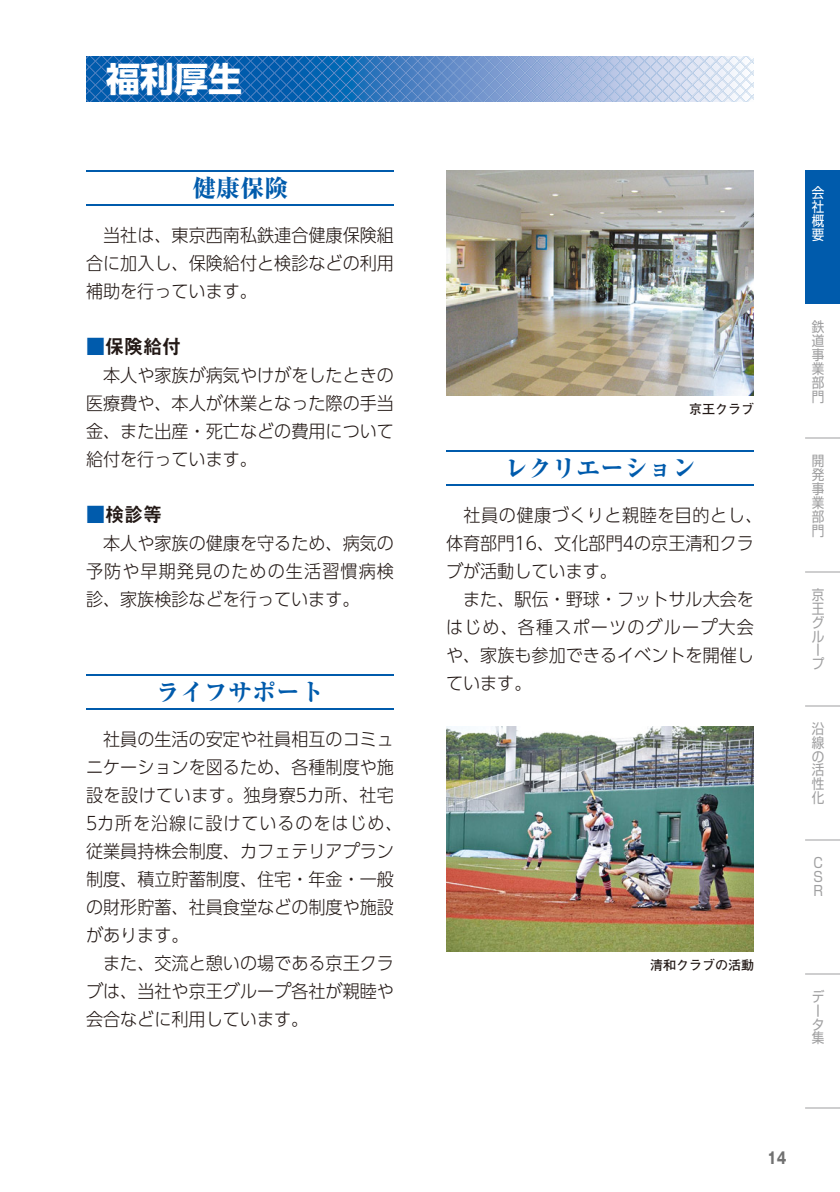
<style>
.page{position:relative;width:840px;height:1192px;background:#fff}
.page>*{position:absolute;margin:0;border:0;box-sizing:border-box;transform-origin:0 0}
.t1{font:700 34px "UD Shin Go Pr 6 N";color:#fff}
.t2{font:800 24px "Ryumin Pr 6 N";color:#005bac}
.t3{font:20px "Midashi Go Pr 6 N MB31";color:#231916;scale:.95 1}
.t4{font:300 18px/28px "UD Shin Go Pr 6 N";color:#231916;text-align:justify;scale:.95 1}
.t5{font:700 16px "Gothic MB101 Pr 6 N";color:#717171;scale:.8 1}
.t6{font:14px/13.8px "Shin Go Pr 6 Regular 90 pv RKSJ V";color:#9f9fa0;text-align:justify;scale:.9 1}
.t7{font:14px/14px "Shin Go Pr 6 Regular 90 pv RKSJ V";color:#fff;text-align:justify;scale:.9 1}
.t8{font:700 13px "Futo Go B101 Pr 6 N";color:#231916}
.s1{color:#005bac}
</style>
<div class="page">
<img style="left:380px;top:56px;width:4px;height:46px">
<img style="left:384px;top:56px;width:12px;height:46px">
<img style="left:396px;top:56px;width:12px;height:46px">
<img style="left:408px;top:56px;width:12px;height:46px">
<img style="left:420px;top:56px;width:12px;height:46px">
<img style="left:432px;top:56px;width:12px;height:46px">
<img style="left:444px;top:56px;width:12px;height:46px">
<img style="left:456px;top:56px;width:12px;height:46px">
<img style="left:468px;top:56px;width:12px;height:46px">
<img style="left:480px;top:56px;width:12px;height:46px">
<img style="left:492px;top:56px;width:11px;height:46px">
<img style="left:503px;top:56px;width:12px;height:46px">
<img style="left:515px;top:56px;width:12px;height:46px">
<img style="left:527px;top:56px;width:12px;height:46px">
<img style="left:539px;top:56px;width:12px;height:46px">
<img style="left:551px;top:56px;width:12px;height:46px">
<img style="left:563px;top:56px;width:12px;height:46px">
<img style="left:575px;top:56px;width:12px;height:46px">
<img style="left:587px;top:56px;width:12px;height:46px">
<img style="left:599px;top:56px;width:12px;height:46px">
<img style="left:611px;top:56px;width:12px;height:46px">
<img style="left:623px;top:56px;width:12px;height:46px">
<img style="left:635px;top:56px;width:12px;height:46px">
<img style="left:647px;top:56px;width:12px;height:46px">
<img style="left:659px;top:56px;width:12px;height:46px">
<img style="left:671px;top:56px;width:12px;height:46px">
<img style="left:683px;top:56px;width:11px;height:46px">
<img style="left:706px;top:56px;width:12px;height:2px">
<img style="left:718px;top:56px;width:12px;height:2px">
<img style="left:730px;top:56px;width:20px;height:2px">
<img style="left:694px;top:58px;width:60px;height:44px">
<img style="left:368px;top:56px;width:12px;height:46px">
<img style="left:356px;top:56px;width:12px;height:46px">
<img style="left:344px;top:56px;width:12px;height:46px">
<img style="left:332px;top:56px;width:12px;height:46px">
<img style="left:320px;top:56px;width:12px;height:46px">
<img style="left:308px;top:56px;width:12px;height:46px">
<img style="left:296px;top:56px;width:12px;height:46px">
<img style="left:284px;top:56px;width:12px;height:46px">
<img style="left:272px;top:56px;width:12px;height:46px">
<img style="left:260px;top:56px;width:12px;height:46px">
<img style="left:248px;top:56px;width:12px;height:46px">
<img style="left:236px;top:56px;width:12px;height:46px">
<img style="left:224px;top:56px;width:12px;height:46px">
<img style="left:213px;top:56px;width:11px;height:46px">
<img style="left:201px;top:56px;width:12px;height:46px">
<img style="left:189px;top:56px;width:12px;height:46px">
<img style="left:177px;top:56px;width:12px;height:46px">
<img style="left:165px;top:56px;width:12px;height:46px">
<img style="left:153px;top:56px;width:12px;height:46px">
<img style="left:86px;top:56px;width:67px;height:46px">
<img style="left:86px;top:56px;width:55px;height:39px">
<img style="left:86px;top:56px;width:43px;height:27px">
<img style="left:86px;top:56px;width:31px;height:15px">
<img style="left:86px;top:56px;width:19px;height:3px">
<div style="left:805px;top:170px;width:35px;height:134px;background:#005bac"></div>
<hr style="left:805px;top:572px;width:35px;height:1px;background:#9f9fa0">
<hr style="left:805px;top:706px;width:35px;height:1px;background:#9f9fa0">
<hr style="left:805px;top:974px;width:35px;height:1px;background:#9f9fa0">
<hr style="left:805px;top:840px;width:35px;height:1px;background:#9f9fa0">
<hr style="left:805px;top:438px;width:35px;height:1px;background:#9f9fa0">
<hr style="left:805px;top:1108px;width:35px;height:1px;background:#9f9fa0">
<hr style="left:86px;top:170px;width:308px;height:2px;background:#005bac">
<hr style="left:86px;top:204px;width:308px;height:2px;background:#005bac">
<hr style="left:446px;top:450px;width:308px;height:2px;background:#005bac">
<hr style="left:446px;top:484px;width:308px;height:2px;background:#005bac">
<hr style="left:86px;top:674px;width:308px;height:2px;background:#005bac">
<hr style="left:86px;top:708px;width:308px;height:2px;background:#005bac">
<img style="left:446px;top:170px;width:308px;height:226px">
<img style="left:446px;top:726px;width:308px;height:226px">
<h1 class="t1" style="left:106px;top:66px;width:137px">福利厚生</h1>
<h2 class="t2" style="left:192px;top:179px;width:97px">健康保険</h2>
<p class="t4" style="left:86px;top:224px;width:326px">　当社は、東京西南私鉄連合健康保険組合に加入し、保険給付と検診などの利用補助を行っています。</p>
<p class="t3" style="left:86px;top:339px;width:101px"><span class="s1">■</span>保険給付</p>
<p class="t4" style="left:86px;top:364px;width:326px">　本人や家族が病気やけがをしたときの医療費や、本人が休業となった際の手当金、また出産・死亡などの費用について給付を行っています。</p>
<p class="t3" style="left:86px;top:507px;width:81px"><span class="s1">■</span>検診等</p>
<p class="t4" style="left:86px;top:532px;width:326px">　本人や家族の健康を守るため、病気の予防や早期発見のための生活習慣病検診、家族検診などを行っています。</p>
<h2 class="t2" style="left:156px;top:683px;width:169px">ライフサポート</h2>
<p class="t4" style="left:86px;top:728px;width:335px;text-align:left">　社員の生活の安定や社員相互のコミュニケーションを図るため、各種制度や施設を設けています。独身寮5カ所、社宅<br>5カ所を沿線に設けているのをはじめ、従業員持株会制度、カフェテリアプラン制度、積立貯蓄制度、住宅・年金・一般の財形貯蓄、社員食堂などの制度や施設があります。<br>　また、交流と憩いの場である京王クラブは、当社や京王グループ各社が親睦や会合などに利用しています。</p>
<p class="t8" style="left:689px;top:405px;width:66px">京王クラブ</p>
<h2 class="t2" style="left:504px;top:459px;width:193px">レクリエーション</h2>
<p class="t4" style="left:446px;top:504px;width:335px;text-align:left">　社員の健康づくりと親睦を目的とし、体育部門16、文化部門4の京王清和クラブが活動しています。<br>　また、駅伝・野球・フットサル大会をはじめ、各種スポーツのグループ大会や、家族も参加できるイベントを開催しています。</p>
<p class="t8" style="left:650px;top:961px;width:105px">清和クラブの活動</p>
<p class="t7" style="left:812px;top:188px;width:15px">会社概要</p>
<p class="t6" style="left:812px;top:322px;width:15px">鉄道事業部門</p>
<p class="t6" style="left:812px;top:456px;width:15px">開発事業部門</p>
<p class="t6" style="left:812px;top:590px;width:15px;text-align:left">京王グループ</p>
<p class="t6" style="left:812px;top:724px;width:15px">沿線の活性化</p>
<p class="t6" style="left:813px;top:858px;width:12px">C S R</p>
<p class="t6" style="left:812px;top:992px;width:15px;text-align:left">データ集</p>
<p class="t5" style="left:767px;top:1152px;width:26px">14</p>
</div>
